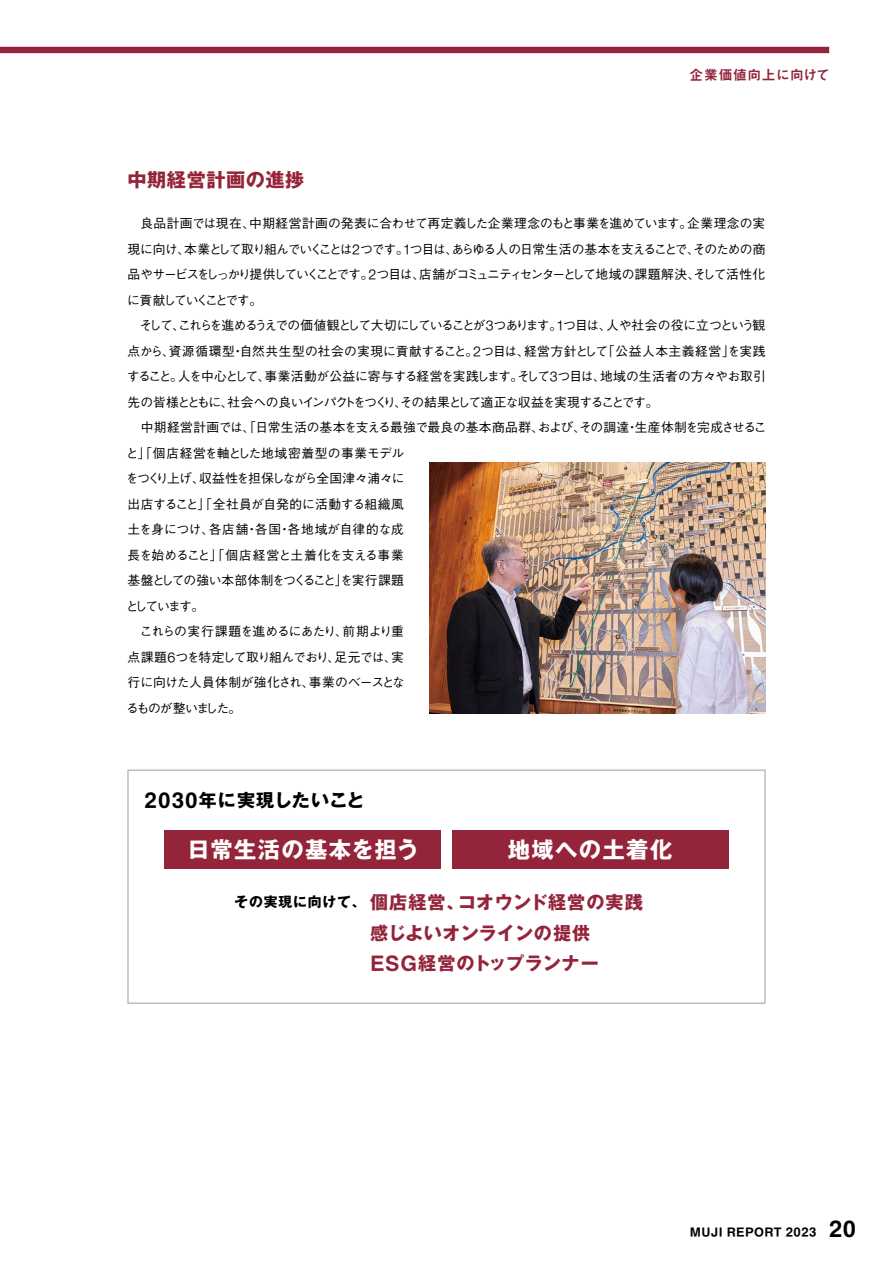
<style>
.page{position:relative;width:893px;height:1263px;background:#fff}
.page>*{position:absolute;margin:0;border:0;box-sizing:border-box;transform-origin:0 0}
.t1{font:700 22.35px "Gothic MB101 Pr 6";letter-spacing:.06em;color:#fff}
.t2{font:700 19.2px "Gothic MB101 Pr 6";letter-spacing:.03em;color:#94243a}
.t3{font:700 18px/30.2px "Gothic MB101 Pr 6";letter-spacing:.03em;color:#94243a}
.t4{font:700 18px "Gothic MB101 Pr 6";letter-spacing:.035em;color:#000}
.t5{font:13.8px "Midashi Go Pr 6 MB31";letter-spacing:.05em;color:#94243a}
.t6{font:700 13.8px "Gothic MB101 Pr 6";letter-spacing:.06em;color:#000}
.t7{font:500 12.75px/25.5px "Gothic BBB Pro";letter-spacing:-.055em;color:#000}
.t8{font:700 10.65px "MUJI Font 2020";letter-spacing:.04em;color:#000}
.s1{font-family:"Midashi Go Pr 6 N MB31"}
.s2{font-family:"MUJI Font 2020";font-weight:300}
.s3{font-family:"MUJI Font 2020"}
.s4{font-size:19.2px}
</style>
<div class="page">
<img style="left:429px;top:462px;width:336px;height:251px">
<div style="left:0;top:47px;width:829px;height:6px;background:#94243a"></div>
<div style="left:128px;top:770px;width:637px;height:233px;border:1px solid #9fa0a0"></div>
<div style="left:165px;top:830px;width:276px;height:39px;background:#94243a"></div>
<div style="left:452px;top:830px;width:276px;height:39px;background:#94243a"></div>
<p class="t5" style="left:690px;top:64px;width:142px">企業価値向上<span class="s1">に</span>向<span class="s1">けて</span></p>
<h2 class="t2" style="left:128px;top:164px;width:178px">中期経営計画の進捗</h2>
<p class="t7" style="left:126px;top:209px;width:642px">　良品計画では現在、中期経営計画の発表に合わせて再定義した企業理念のもと事業を進めています。企業理念の実現に向け、本業として取り組んでいくことは<span class="s2">2</span>つです。<span class="s2">1</span>つ目は、あらゆる人の日常生活の基本を支えることで、そのための商品やサービスをしっかり提供していくことです。<span class="s2">2</span>つ目は、店舗がコミュニティセンターとして地域の課題解決、そして活性化に貢献していくことです。<br>　そして、これらを進めるうえでの価値観として大切にしていることが<span class="s2">3</span>つあります。<span class="s2">1</span>つ目は、人や社会の役に立つという観点から、資源循環型・自然共生型の社会の実現に貢献すること。<span class="s2">2</span>つ目は、経営方針として「公益人本主義経営」を実践すること。人を中心として、事業活動が公益に寄与する経営を実践します。そして<span class="s2">3</span>つ目は、地域の生活者の方々やお取引先の皆様とともに、社会への良いインパクトをつくり、その結果として適正な収益を実現することです。<br>　中期経営計画では、「日常生活の基本を支える最強で最良の基本商品群、および、その調達・生産体制を完成させること」「個店経営を軸とした地域密着型の事業モデル<br>をつくり上げ、収益性を担保しながら全国津々浦々に<br>出店すること」「全社員が自発的に活動する組織風<br>土を身につけ、各店舗・各国・各地域が自律的な成<br>長を始めること」「個店経営と土着化を支える事業<br>基盤としての強い本部体制をつくること」を実行課題<br>としています。<br>　これらの実行課題を進めるにあたり、前期より重<br>点課題<span class="s2">6</span>つを特定して取り組んでおり、足元では、実<br>行に向けた人員体制が強化され、事業のベースとな<br>るものが整いました。</p>
<h3 class="t4" style="left:145px;top:785px;width:222px"><span class="s3">2030</span>年に実現したいこと</h3>
<h1 class="t1" style="left:188px;top:831px;width:233px">日常生活の基本を担う</h1>
<h1 class="t1" style="left:508px;top:831px;width:166px">地域への土着化</h1>
<p class="t6" style="left:234px;top:890px;width:133px">その実現に向けて、</p>
<h3 class="t3" style="left:370px;top:887px;width:274px">個店経営、コオウンド経営の実践感じよいオンラインの提供<br><span class="s3">ESG</span>経営のトップランナー</h3>
<p class="t8" style="left:690px;top:1223px;width:168px">MUJI REPORT 2023 <span class="s4">20</span></p>
</div>
